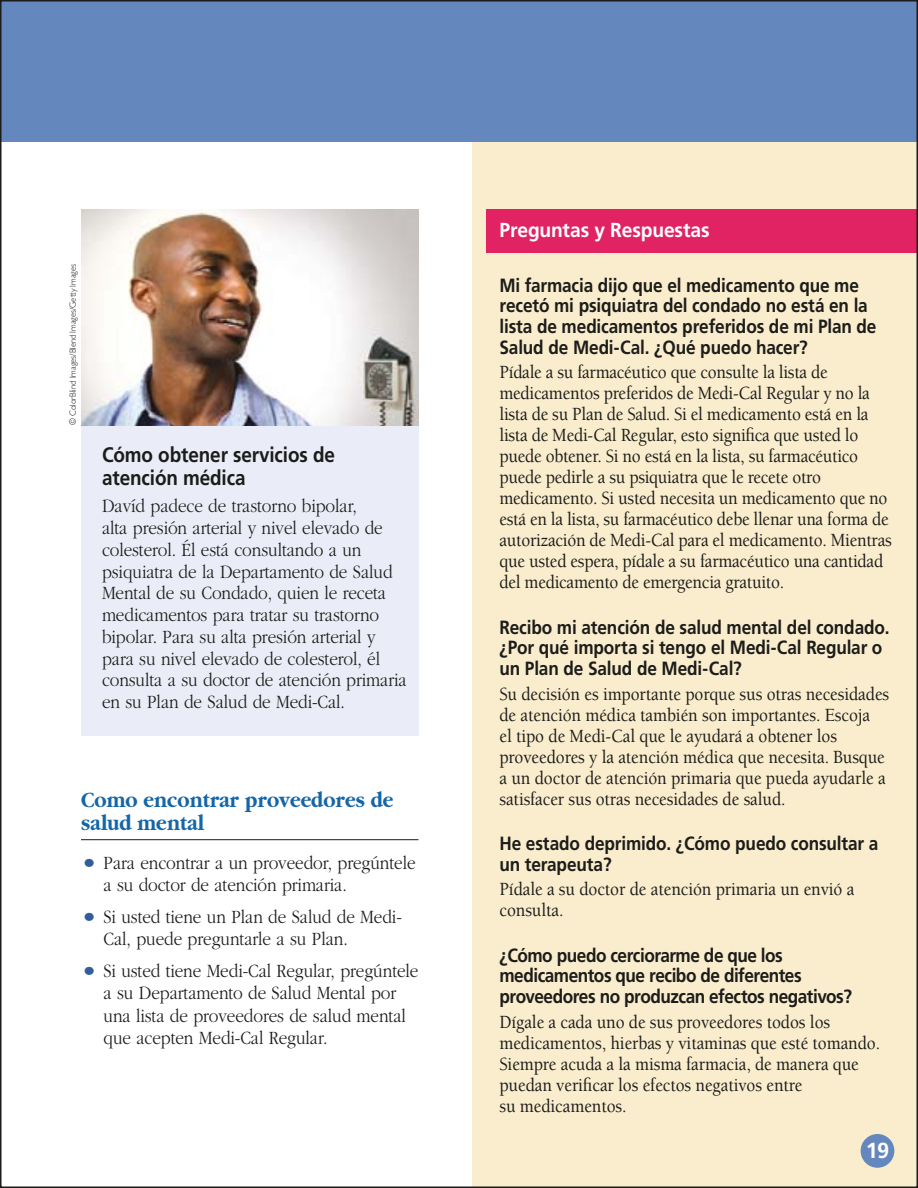
<style>
.page{position:relative;width:918px;height:1188px;background:#fff}
.page>*{position:absolute;margin:0;border:0;box-sizing:border-box;transform-origin:0 0}
.t1{font:700 22.5px/23.2px "Garamond";color:#1566a7;scale:.9 1}
.t2{font:700 21.75px "Frutiger";color:#fff}
.t3{font:700 21px/23.2px "Frutiger";letter-spacing:-.005em;color:#1c1c1a;scale:.9 1}
.t4{font:700 20.25px "Frutiger";letter-spacing:-.005em;color:#fff;scale:.95 1}
.t5{font:300 19.5px/21.8px "Garamond";letter-spacing:-.005em;color:#1c1c1a;scale:.88 1}
.t6{font:500 19.2px/21px "Berkeley";letter-spacing:-.015em;color:#1c1c1a;scale:.9 1}
.t7{font:700 19.2px/20.5px "Frutiger";letter-spacing:-.01em;color:#1c1c1a;scale:.9 1}
.t8{font:700 19.2px/20.5px "Frutiger";letter-spacing:-.03em;color:#1c1c1a;scale:.9 1}
.t9{font:300 9px "Gill Sans";letter-spacing:-.005em;color:#1c1c1a;scale:.95 1}
.s1{font-weight:700;font-size:26.25px;color:#325d9b}
</style>
<div class="page">
<div style="left:472px;top:122px;width:446px;height:1066px;background:#faedcd"></div>
<div style="left:0;top:0;width:918px;height:142px;background:#6487be"></div>
<div style="left:81px;top:418px;width:337px;height:318px;background:#eaedf7"></div>
<img style="left:81px;top:209px;width:337px;height:216px">
<hr style="left:81px;top:839px;width:337px;height:1px;background:#1c1c1a">
<div style="left:486px;top:209px;width:432px;height:43px;background:#e12363"></div>
<div style="left:861px;top:1134px;width:33px;height:34px;background:#6487be;border-radius:50%"></div>
<p class="t9" style="left:70px;top:425px;width:171px;rotate:-90deg">© ColorBlind Images/Blend Images/Getty Images</p>
<p class="t3" style="left:102px;top:445px;width:260px">Cómo obtener servicios de atención médica</p>
<p class="t5" style="left:102px;top:497px;width:348px">Davíd padece de trastorno bipolar,<br>alta presión arterial y nivel elevado de colesterol. Él está consultando a un psiquiatra de la Departamento de Salud Mental de su Condado, quien le receta medicamentos para tratar su trastorno bipolar. Para su alta presión arterial y para su nivel elevado de colesterol, él consulta a su doctor de atención primaria en su Plan de Salud de Medi-Cal.</p>
<p class="t1" style="left:81px;top:790px;width:349px">Como encontrar proveedores de salud mental</p>
<p class="t5" style="left:103px;top:853px;width:356px;line-height:22.5px;text-indent:-22px"><span class="s1">•</span> Para encontrar a un proveedor, pregúntele a su doctor de atención primaria.</p>
<p class="t5" style="left:103px;top:907px;width:341px;line-height:22.5px;text-indent:-22px"><span class="s1">•</span> Si usted tiene un Plan de Salud de Medi-<br>Cal, puede preguntarle a su Plan.</p>
<p class="t5" style="left:103px;top:961px;width:359px;line-height:22.5px;text-indent:-22px"><span class="s1">•</span> Si usted tiene Medi-Cal Regular, pregúntele a su Departamento de Salud Mental por una lista de proveedores de salud mental que acepten Medi-Cal Regular.</p>
<p class="t4" style="left:500px;top:221px;width:223px">Preguntas y Respuestas</p>
<p class="t7" style="left:500px;top:276px;width:420px">Mi farmacia dijo que el medicamento que me recetó mi psiquiatra del condado no está en la lista de medicamentos preferidos de mi Plan de Salud de Medi-Cal. ¿Qué puedo hacer?</p>
<p class="t6" style="left:500px;top:363px;width:437px">Pídale a su farmacéutico que consulte la lista de medicamentos preferidos de Medi-Cal Regular y no la lista de su Plan de Salud. Si el medicamento está en la lista de Medi-Cal Regular, esto significa que usted lo puede obtener. Si no está en la lista, su farmacéutico puede pedirle a su psiquiatra que le recete otro medicamento. Si usted necesita un medicamento que no está en la lista, su farmacéutico debe llenar una forma de autorización de Medi-Cal para el medicamento. Mientras que usted espera, pídale a su farmacéutico una cantidad del medicamento de emergencia gratuito.</p>
<p class="t7" style="left:500px;top:618px;width:435px">Recibo mi atención de salud mental del condado. ¿Por qué importa si tengo el Medi-Cal Regular o un Plan de Salud de Medi-Cal?</p>
<p class="t6" style="left:500px;top:685px;width:435px">Su decisión es importante porque sus otras necesidades de atención médica también son importantes. Escoja<br>el tipo de Medi-Cal que le ayudará a obtener los proveedores y la atención médica que necesita. Busque a un doctor de atención primaria que pueda ayudarle a satisfacer sus otras necesidades de salud.</p>
<p class="t7" style="left:500px;top:835px;width:423px">He estado deprimido. ¿Cómo puedo consultar a un terapeuta?</p>
<p class="t6" style="left:500px;top:881px;width:396px">Pídale a su doctor de atención primaria un envió a consulta.</p>
<p class="t8" style="left:500px;top:946px;width:393px">¿Cómo puedo cerciorarme de que los medicamentos que recibo de diferentes proveedores no produzcan efectos negativos?</p>
<p class="t6" style="left:500px;top:1013px;width:425px">Dígale a cada uno de sus proveedores todos los medicamentos, hierbas y vitaminas que esté tomando.<br>Siempre acuda a la misma farmacia, de manera que puedan verificar los efectos negativos entre<br>su medicamentos.</p>
<p class="t2" style="left:866px;top:1142px;width:25px">19</p>
</div>
